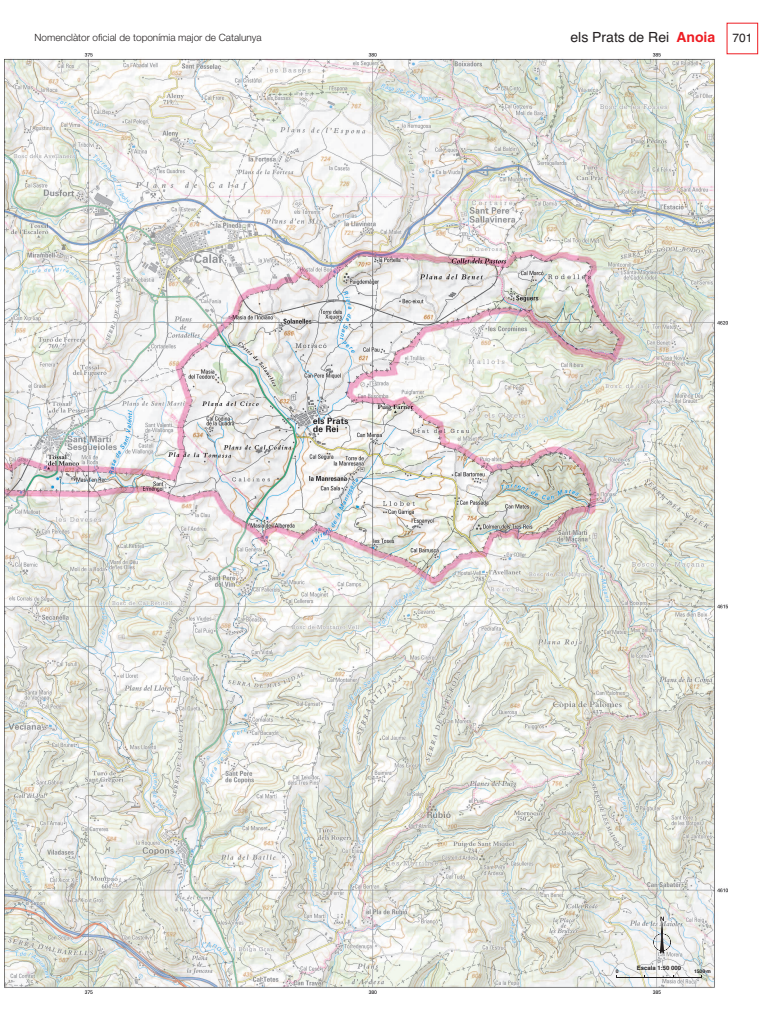
<style>
.page{position:relative;width:766px;height:1035px;background:#fff}
.page>*{position:absolute;margin:0;border:0;box-sizing:border-box;transform-origin:0 0}
.t1{font:14px "Helvetica";color:#231f20}
.t2{font:300 10px "Helvetica Neue";color:#231f20}
.t3{font:700 6px "Helvetica";color:#231f20}
.t4{font:700 5px "Helvetica";color:#231f20}
.s1{font-weight:700;color:#ee1d23}
.s2{font-size:12px}
</style>
<div class="page">
<img style="left:5px;top:53px;width:722px;height:940px">
<hr style="left:616px;top:977px;width:85px;height:1px;background:#231f20">
<svg style="left:653px;top:916px;width:17px;height:37px"></svg>
<p class="t2" style="left:35px;top:34px;width:228px">Nomenclàtor oficial de toponímia major de Catalunya</p>
<p class="t1" style="left:570px;top:29px;width:183px">els Prats de Rei <span class="s1">Anoia</span> <span class="s2">701</span></p>
<p class="t3" style="left:636px;top:964px;width:46px">Escala 1:50 000</p>
<p class="t4" style="left:615px;top:968px;width:4px">0</p>
<p class="t4" style="left:693px;top:968px;width:18px">1500 m</p>
</div>
